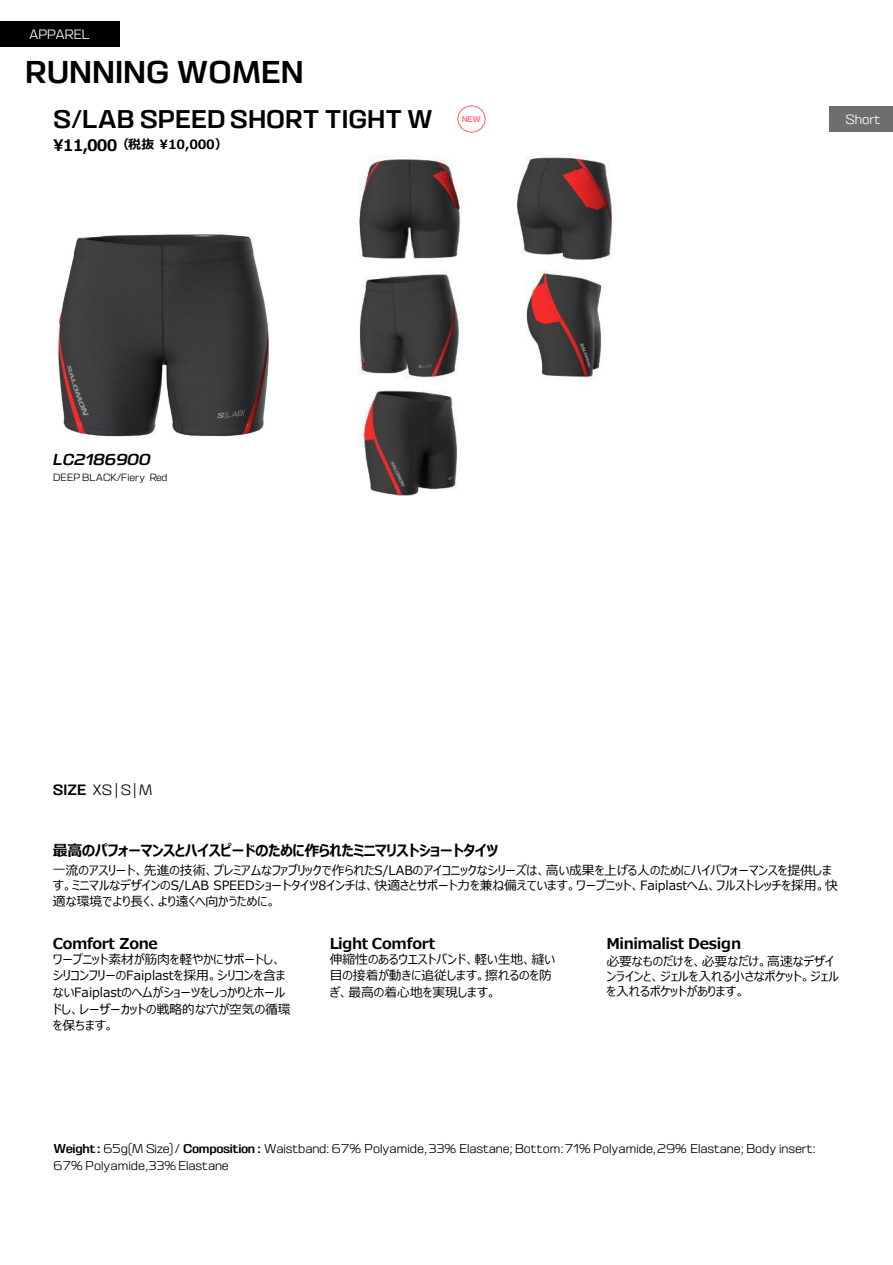
<style>
.page{position:relative;width:893px;height:1265px;background:#fff}
.page>*{position:absolute;margin:0;border:0;box-sizing:border-box;transform-origin:0 0}
.t1{font:31.5px "SALOMON Sans 200 Reg";color:#000}
.t2{font:25.5px "SALOMON Sans 200 Reg";color:#000}
.t3{font:15.9px "SALOMON Sans 200 Reg Slant";letter-spacing:-.01em;color:#000}
.t4{font:700 15px "Meiryo UI";letter-spacing:-.03em;color:#000}
.t5{font:300 15px "SALOMON Sans 200";color:#000}
.t6{font:300 13.5px "SALOMON Sans 200";letter-spacing:-.015em;color:#fff}
.t7{font:12.75px/16.5px "Meiryo UI";color:#000}
.t8{font:300 12.75px/17px "SALOMON Sans 200";letter-spacing:-.005em;color:#000}
.t9{font:700 12.75px "Meiryo UI";letter-spacing:-.015em;color:#000}
.t10{font:300 10.5px "SALOMON Sans 200";color:#000}
.t11{font:8.25px "SALOMON Sans 200 Reg";color:#ff6f76}
.s1{font-size:15.9px}
.s2{font-family:"SALOMON Sans 200 Reg";font-weight:400}
</style>
<div class="page">
<div style="left:0;top:21px;width:119px;height:26px;background:#000"></div>
<div style="left:829px;top:106px;width:63px;height:26px;background:#6f6e6e"></div>
<img style="left:57px;top:233px;width:213px;height:204px">
<img style="left:457px;top:105px;width:29px;height:28px">
<img style="left:359px;top:155px;width:254px;height:340px">
<p class="t6" style="left:29px;top:26px;width:62px">APPAREL</p>
<p class="t1" style="left:25px;top:54px;width:280px">RUNNING WOMEN</p>
<p class="t2" style="left:53px;top:105px;width:381px">S/LAB SPEED SHORT TIGHT W</p>
<p class="t9" style="left:53px;top:136px;width:176px"><span class="s1">¥11,000</span>（税抜 ¥10,000）</p>
<p class="t11" style="left:462px;top:115px;width:20px">NEW</p>
<p class="t6" style="left:845px;top:111px;width:36px">Short</p>
<p class="t3" style="left:53px;top:450px;width:99px">LC2186900</p>
<p class="t10" style="left:53px;top:471px;width:116px">DEEP BLACK/Fiery Red</p>
<p class="t5" style="left:53px;top:781px;width:101px"><span class="s2">SIZE</span> XS|S|M</p>
<p class="t4" style="left:53px;top:840px;width:447px">最高のパフォーマンスとハイスピードのために作られたミニマリストショートタイツ</p>
<p class="t7" style="left:53px;top:863px;width:786px;line-height:15.3px">一流のアスリート、先進の技術、プレミアムなファブリックで作られたS/LABのアイコニックなシリーズは、高い成果を上げる人のためにハイパフォーマンスを提供します。ミニマルなデザインのS/LAB SPEEDショートタイツ8インチは、快適さとサポート力を兼ね備えています。ワープニット、Faiplastヘム、フルストレッチを採用。快適な環境でより長く、より遠くへ向かうために。</p>
<p class="t4" style="left:53px;top:932px;width:106px">Comfort Zone</p>
<p class="t7" style="left:53px;top:951px;width:239px">ワープニット素材が筋肉を軽やかにサポートし、シリコンフリーのFaiplastを採用。シリコンを含まないFaiplastのヘムがショーツをしっかりとホールドし、レーザーカットの戦略的な穴が空気の循環を保ちます。</p>
<p class="t4" style="left:329px;top:932px;width:107px">Light Comfort</p>
<p class="t7" style="left:329px;top:951px;width:227px">伸縮性のあるウエストバンド、軽い生地、縫い目の接着が動きに追従します。擦れるのを防ぎ、最高の着心地を実現します。</p>
<p class="t4" style="left:606px;top:932px;width:136px">Minimalist Design</p>
<p class="t7" style="left:606px;top:954px;width:234px;line-height:15.3px">必要なものだけを、必要なだけ。高速なデザインラインと、ジェルを入れる小さなポケット。ジェルを入れるポケットがあります。</p>
<p class="t8" style="left:53px;top:1140px;width:764px"><span class="s2">Weight :</span> 65g(M Size)/ <span class="s2">Composition :</span> Waistband: 67% Polyamide,33% Elastane; Bottom:71% Polyamide,29% Elastane; Body insert:<br>67% Polyamide,33% Elastane</p>
</div>
